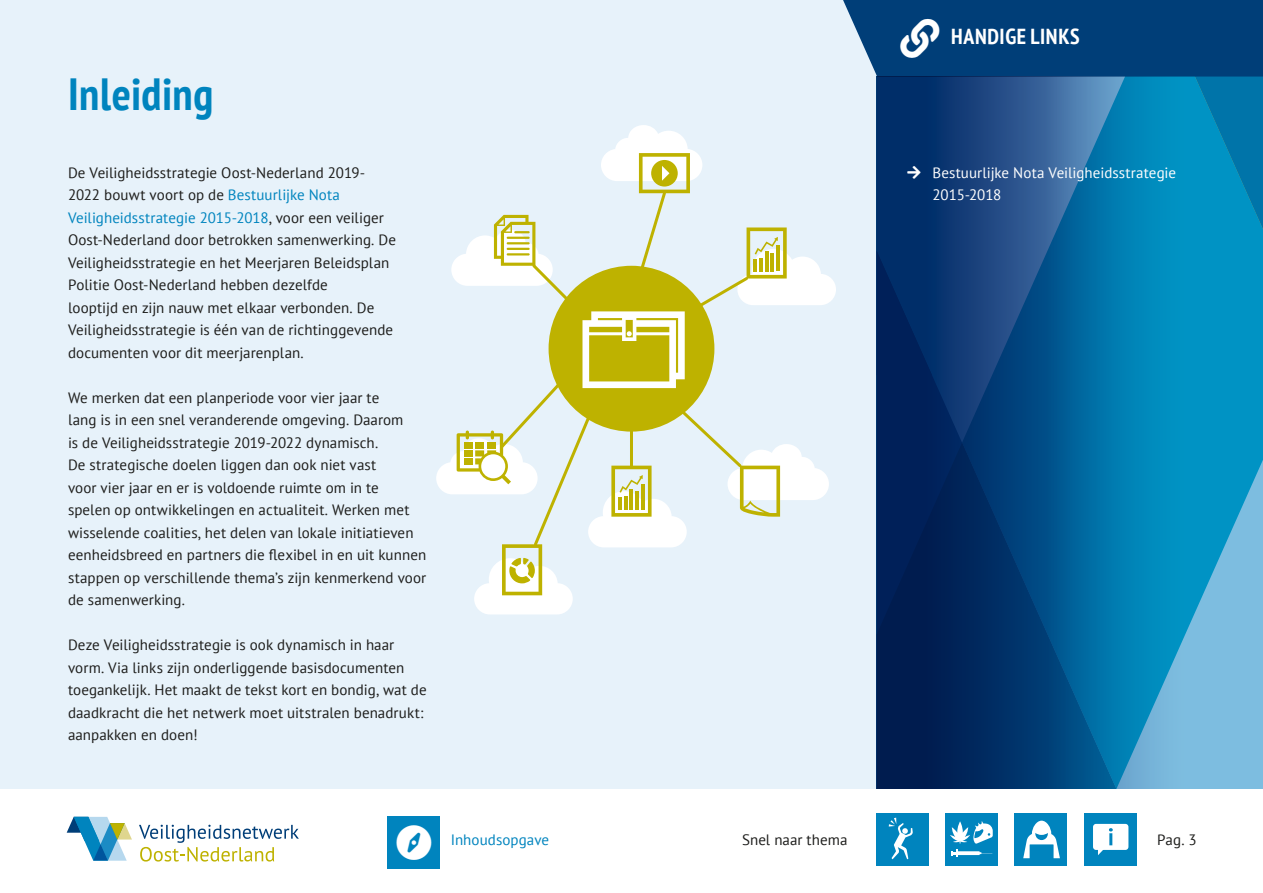
<style>
.page{position:relative;width:1263px;height:893px;background:#e7f2fa}
.page>*{position:absolute;margin:0;border:0;box-sizing:border-box;transform-origin:0 0}
.t1{font:700 condensed 45px "PT Sans";letter-spacing:.01em;color:#0084be}
.t2{font:700 condensed 21.75px "PT Sans";letter-spacing:.03em;color:#fff}
.t3{font:15px/22.5px "PT Sans";letter-spacing:.005em;color:#1d1d1b}
.t4{font:15px/22.5px "PT Sans";letter-spacing:.005em;color:#fff}
.t5{font:15px "PT Sans";letter-spacing:.005em;color:#0084be}
.s1{color:#0084be}
</style>
<div class="page">
<svg style="left:877px;top:375px;width:386px;height:414px;background:#126194"></svg>
<div style="left:0;top:789px;width:1263px;height:104px;background:#fff"></div>
<div style="left:1084px;top:813px;width:52px;height:52px;background:#0084be"></div>
<div style="left:1015px;top:813px;width:52px;height:52px;background:#0084be"></div>
<div style="left:945px;top:813px;width:52px;height:52px;background:#0084be"></div>
<div style="left:876px;top:813px;width:52px;height:52px;background:#0084be"></div>
<svg style="left:889px;top:818px;width:24px;height:41px"></svg>
<div style="left:387px;top:817px;width:53px;height:52px;background:#0084be"></div>
<svg style="left:950px;top:821px;width:43px;height:36px"></svg>
<svg style="left:1093px;top:824px;width:35px;height:31px"></svg>
<svg style="left:1023px;top:821px;width:37px;height:37px"></svg>
<svg style="left:67px;top:817px;width:65px;height:44px"></svg>
<svg style="left:139px;top:825px;width:160px;height:36px"></svg>
<svg style="left:436px;top:125px;width:400px;height:489px"></svg>
<svg style="left:843px;top:0;width:420px;height:375px;background:#19669a"></svg>
<h1 class="t1" style="left:68px;top:64px;width:147px">Inleiding</h1>
<p class="t3" style="left:68px;top:161px;width:329px">De Veiligheidsstrategie Oost-Nederland 2019- 2022 bouwt voort op de <span class="s1">Bestuurlijke Nota Veiligheidsstrategie 2015-2018</span>, voor een veiliger Oost-Nederland door betrokken samenwerking. De Veiligheidsstrategie en het Meerjaren Beleidsplan Politie Oost-Nederland hebben dezelfde<br>looptijd en zijn nauw met elkaar verbonden. De Veiligheidsstrategie is één van de richtinggevende documenten voor dit meerjarenplan.</p>
<p class="t3" style="left:68px;top:386px;width:360px">We merken dat een planperiode voor vier jaar te<br>lang is in een snel veranderende omgeving. Daarom<br>is de Veiligheidsstrategie 2019-2022 dynamisch.<br>De strategische doelen liggen dan ook niet vast<br>voor vier jaar en er is voldoende ruimte om in te<br>spelen op ontwikkelingen en actualiteit. Werken met wisselende coalities, het delen van lokale initiatieven eenheidsbreed en partners die flexibel in en uit kunnen stappen op verschillende thema’s zijn kenmerkend voor de samenwerking.</p>
<p class="t3" style="left:68px;top:633px;width:360px">Deze Veiligheidsstrategie is ook dynamisch in haar vorm. Via links zijn onderliggende basisdocumenten toegankelijk. Het maakt de tekst kort en bondig, wat de daadkracht die het netwerk moet uitstralen benadrukt: aanpakken en doen!</p>
<h2 class="t2" style="left:951px;top:22px;width:130px">HANDIGE LINKS</h2>
<p class="t4" style="left:932px;top:161px;width:245px">Bestuurlijke Nota Veiligheidsstrategie<br>2015-2018</p>
<p class="t5" style="left:451px;top:830px;width:100px">Inhoudsopgave</p>
<p class="t3" style="left:742px;top:828px;width:107px">Snel naar thema</p>
<p class="t3" style="left:1157px;top:828px;width:41px">Pag. 3</p>
</div>
